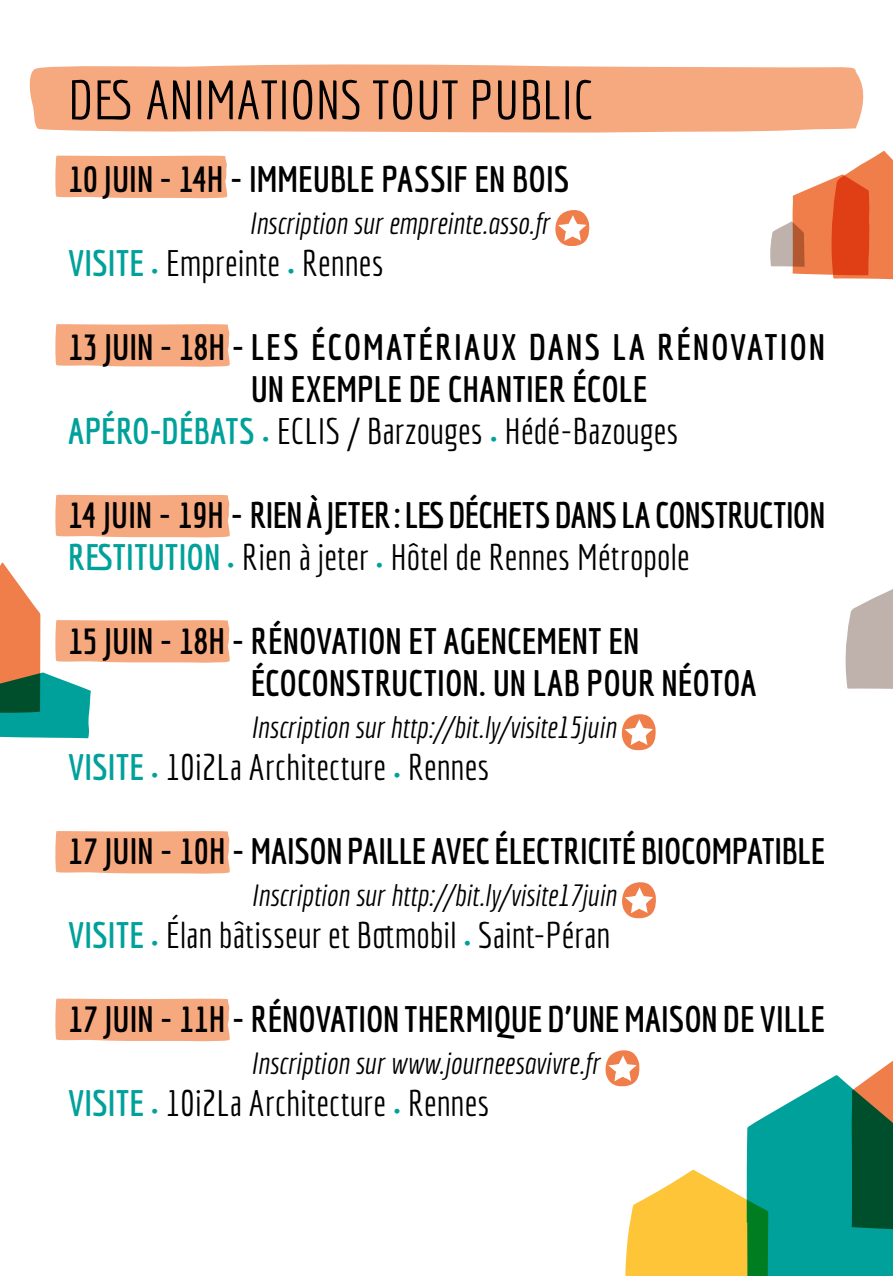
<style>
.page{position:relative;width:893px;height:1276px;background:#fff}
.page>*{position:absolute;margin:0;border:0;box-sizing:border-box;transform-origin:0 0}
.t1{font:54px "Economica";color:#000}
.t2{font:700 36px/42px "Economica";letter-spacing:.005em;color:#000}
.t3{font:36px "Economica";color:#000}
.t4{font:700 36px "Economica";letter-spacing:.055em;color:#000}
.t5{font:italic 30px "Economica";color:#000}
.s1{font-weight:700;color:#00a19a}
.s2{color:#00a19a}
.s3{font-weight:400;color:#00a19a}
.s4{font-weight:400}
</style>
<div class="page">
<svg style="left:770px;top:151px;width:123px;height:129px"></svg>
<svg style="left:845px;top:589px;width:48px;height:100px;background:#c8bcb8"></svg>
<svg style="left:29px;top:64px;width:835px;height:69px;background:#f6ad86"></svg>
<div style="left:55px;top:155px;width:173px;height:43px;background:#f6a87e"></div>
<div style="left:55px;top:324px;width:175px;height:43px;background:#f6a87e"></div>
<svg style="left:55px;top:494px;width:175px;height:44px;background:#f6ad85"></svg>
<svg style="left:0;top:562px;width:230px;height:176px"></svg>
<div style="left:55px;top:831px;width:175px;height:43px;background:#f6a87e"></div>
<div style="left:55px;top:998px;width:175px;height:43px;background:#f6a87e"></div>
<svg style="left:555px;top:210px;width:34px;height:36px"></svg>
<svg style="left:621px;top:714px;width:35px;height:37px"></svg>
<svg style="left:622px;top:882px;width:34px;height:37px"></svg>
<svg style="left:605px;top:1050px;width:288px;height:226px"></svg>
<h1 class="t1" style="left:68px;top:69px;width:527px">DES ANIMATIONS TOUT PUBLIC</h1>
<p class="t2" style="left:68px;top:158px;width:503px">10 JUIN - 14H - IMMEUBLE PASSIF EN BOIS</p>
<p class="t5" style="left:249px;top:206px;width:302px">Inscription sur empreinte.asso.fr</p>
<p class="t3" style="left:68px;top:243px;width:317px"><span class="s1">VISITE</span> <span class="s2">•</span> Empreinte <span class="s2">•</span> Rennes</p>
<p class="t4" style="left:68px;top:326px;width:758px">13 JUIN - 18H - LES ÉCOMATÉRIAUX DANS LA RÉNOVATION</p>
<p class="t2" style="left:251px;top:368px;width:398px">UN EXEMPLE DE CHANTIER ÉCOLE</p>
<p class="t3" style="left:68px;top:411px;width:612px"><span class="s1">APÉRO-DÉBATS</span> <span class="s2">•</span> ECLIS / Barzouges <span class="s2">•</span> Hédé-Bazouges</p>
<p class="t2" style="left:68px;top:494px;width:759px">14 JUIN - 19H - RIEN À JETER: LES DÉCHETS DANS LA CONSTRUCTION<br><span class="s2">RESTITUTION</span> <span class="s3">•</span> <span class="s4">Rien à jeter</span> <span class="s3">•</span> <span class="s4">Hôtel de Rennes Métropole</span></p>
<p class="t2" style="left:251px;top:620px;width:508px;text-indent:-183px">15 JUIN - 18H - RÉNOVATION ET AGENCEMENT EN<br>ÉCOCONSTRUCTION. UN LAB POUR NÉOTOA</p>
<p class="t5" style="left:251px;top:710px;width:367px">Inscription sur http://bit.ly/visite15juin</p>
<p class="t3" style="left:68px;top:747px;width:423px"><span class="s1">VISITE</span> <span class="s2">•</span> 10i2La Architecture <span class="s2">•</span> Rennes</p>
<p class="t2" style="left:68px;top:830px;width:758px">17 JUIN - 10H - MAISON PAILLE AVEC ÉLECTRICITÉ BIOCOMPATIBLE</p>
<p class="t5" style="left:251px;top:878px;width:367px">Inscription sur http://bit.ly/visite17juin</p>
<p class="t3" style="left:68px;top:915px;width:544px"><span class="s1">VISITE</span> <span class="s2">•</span> Élan bâtisseur et Botmobil <span class="s2">•</span> Saint-Péran</p>
<p class="t2" style="left:68px;top:998px;width:758px">17 JUIN - 11H - RÉNOVATION THERMIQUE D’UNE MAISON DE VILLE</p>
<p class="t5" style="left:251px;top:1046px;width:350px">Inscription sur www.journeesavivre.fr</p>
<p class="t3" style="left:68px;top:1083px;width:423px"><span class="s1">VISITE</span> <span class="s2">•</span> 10i2La Architecture <span class="s2">•</span> Rennes</p>
</div>
